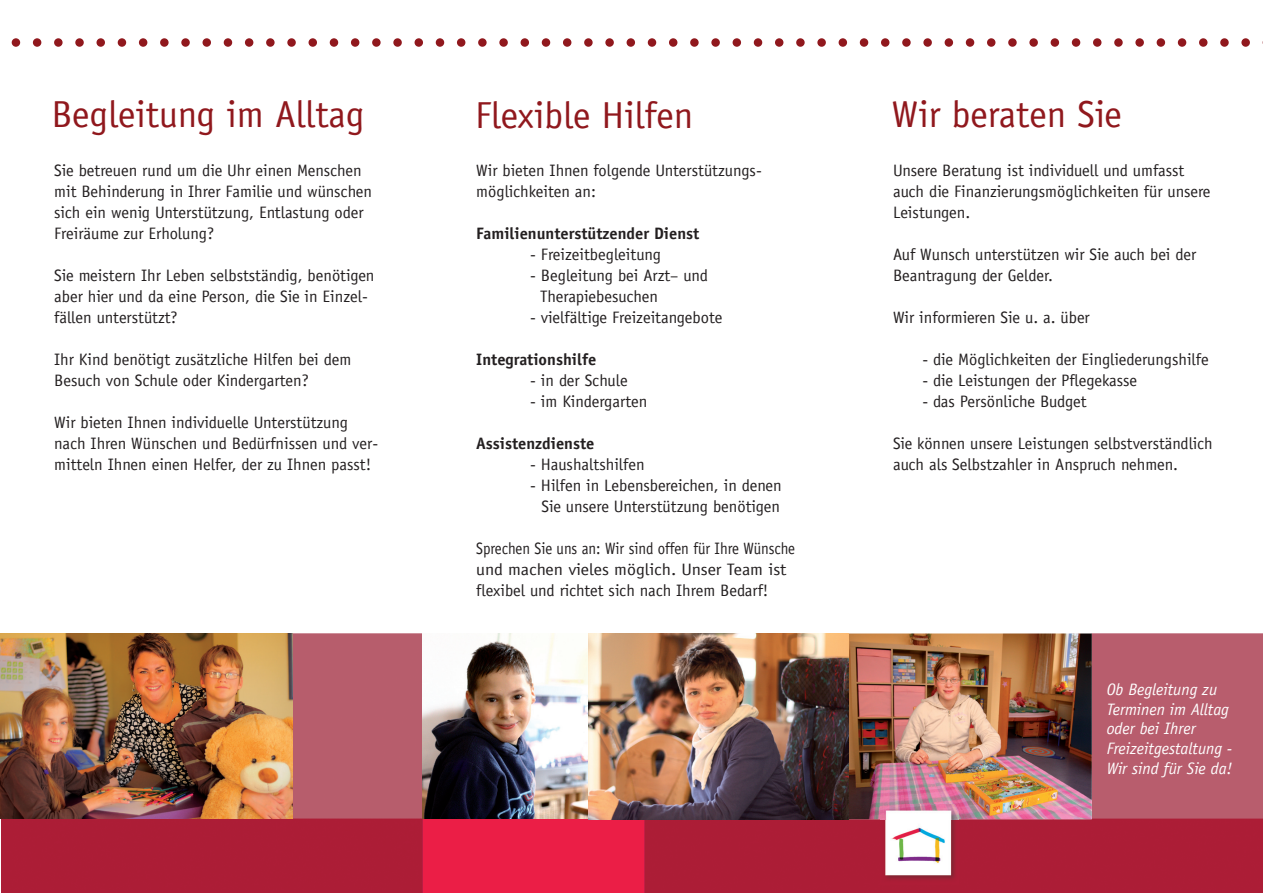
<style>
.page{position:relative;width:1263px;height:893px;background:#fff}
.page>*{position:absolute;margin:0;border:0;box-sizing:border-box;transform-origin:0 0}
.t1{font:37.5px "Officina Sans";color:#90181d}
.t2{font:16.5px/21px "Officina Sans";color:#231f20}
.t3{font:16.5px/21px "Officina Sans";color:#231f20;scale:.9 1}
.t4{font:italic 16.5px/19.8px "Officina Sans";color:#fff}
.t5{font:700 16.5px "Officina Sans";color:#231f20}
</style>
<div class="page">
<div style="left:12px;top:38px;width:8px;height:9px;background:#90181d;border-radius:50%"></div>
<div style="left:33px;top:38px;width:8px;height:9px;background:#90181d;border-radius:50%"></div>
<div style="left:54px;top:38px;width:9px;height:9px;background:#90181d;border-radius:50%"></div>
<div style="left:75px;top:38px;width:9px;height:9px;background:#90181d;border-radius:50%"></div>
<div style="left:96px;top:38px;width:9px;height:9px;background:#90181d;border-radius:50%"></div>
<div style="left:118px;top:38px;width:8px;height:9px;background:#90181d;border-radius:50%"></div>
<div style="left:139px;top:38px;width:8px;height:9px;background:#90181d;border-radius:50%"></div>
<div style="left:160px;top:38px;width:9px;height:9px;background:#90181d;border-radius:50%"></div>
<div style="left:181px;top:38px;width:9px;height:9px;background:#90181d;border-radius:50%"></div>
<div style="left:202px;top:38px;width:9px;height:9px;background:#90181d;border-radius:50%"></div>
<div style="left:224px;top:38px;width:8px;height:9px;background:#90181d;border-radius:50%"></div>
<div style="left:245px;top:38px;width:8px;height:9px;background:#90181d;border-radius:50%"></div>
<div style="left:266px;top:38px;width:9px;height:9px;background:#90181d;border-radius:50%"></div>
<div style="left:287px;top:38px;width:9px;height:9px;background:#90181d;border-radius:50%"></div>
<div style="left:308px;top:38px;width:9px;height:9px;background:#90181d;border-radius:50%"></div>
<div style="left:330px;top:38px;width:8px;height:9px;background:#90181d;border-radius:50%"></div>
<div style="left:351px;top:38px;width:8px;height:9px;background:#90181d;border-radius:50%"></div>
<div style="left:372px;top:38px;width:9px;height:9px;background:#90181d;border-radius:50%"></div>
<div style="left:393px;top:38px;width:9px;height:9px;background:#90181d;border-radius:50%"></div>
<div style="left:414px;top:38px;width:9px;height:9px;background:#90181d;border-radius:50%"></div>
<div style="left:436px;top:38px;width:8px;height:9px;background:#90181d;border-radius:50%"></div>
<div style="left:457px;top:38px;width:8px;height:9px;background:#90181d;border-radius:50%"></div>
<div style="left:478px;top:38px;width:9px;height:9px;background:#90181d;border-radius:50%"></div>
<div style="left:499px;top:38px;width:9px;height:9px;background:#90181d;border-radius:50%"></div>
<svg style="left:520px;top:38px;width:9px;height:9px"></svg>
<div style="left:542px;top:38px;width:8px;height:9px;background:#90181d;border-radius:50%"></div>
<div style="left:563px;top:38px;width:8px;height:9px;background:#90181d;border-radius:50%"></div>
<div style="left:584px;top:38px;width:9px;height:9px;background:#90181d;border-radius:50%"></div>
<div style="left:605px;top:38px;width:9px;height:9px;background:#90181d;border-radius:50%"></div>
<svg style="left:626px;top:38px;width:9px;height:9px"></svg>
<div style="left:648px;top:38px;width:8px;height:9px;background:#90181d;border-radius:50%"></div>
<div style="left:669px;top:38px;width:8px;height:9px;background:#90181d;border-radius:50%"></div>
<div style="left:690px;top:38px;width:9px;height:9px;background:#90181d;border-radius:50%"></div>
<div style="left:711px;top:38px;width:9px;height:9px;background:#90181d;border-radius:50%"></div>
<svg style="left:732px;top:38px;width:9px;height:9px"></svg>
<div style="left:754px;top:38px;width:8px;height:9px;background:#90181d;border-radius:50%"></div>
<div style="left:775px;top:38px;width:8px;height:9px;background:#90181d;border-radius:50%"></div>
<div style="left:796px;top:38px;width:9px;height:9px;background:#90181d;border-radius:50%"></div>
<div style="left:817px;top:38px;width:9px;height:9px;background:#90181d;border-radius:50%"></div>
<svg style="left:838px;top:38px;width:9px;height:9px"></svg>
<div style="left:860px;top:38px;width:8px;height:9px;background:#90181d;border-radius:50%"></div>
<div style="left:881px;top:38px;width:8px;height:9px;background:#90181d;border-radius:50%"></div>
<div style="left:902px;top:38px;width:9px;height:9px;background:#90181d;border-radius:50%"></div>
<div style="left:923px;top:38px;width:9px;height:9px;background:#90181d;border-radius:50%"></div>
<svg style="left:944px;top:38px;width:9px;height:9px"></svg>
<div style="left:966px;top:38px;width:8px;height:9px;background:#90181d;border-radius:50%"></div>
<div style="left:987px;top:38px;width:8px;height:9px;background:#90181d;border-radius:50%"></div>
<div style="left:1008px;top:38px;width:9px;height:9px;background:#90181d;border-radius:50%"></div>
<div style="left:1029px;top:38px;width:9px;height:9px;background:#90181d;border-radius:50%"></div>
<svg style="left:1050px;top:38px;width:9px;height:9px"></svg>
<div style="left:1072px;top:38px;width:8px;height:9px;background:#90181d;border-radius:50%"></div>
<div style="left:1093px;top:38px;width:8px;height:9px;background:#90181d;border-radius:50%"></div>
<div style="left:1114px;top:38px;width:9px;height:9px;background:#90181d;border-radius:50%"></div>
<div style="left:1135px;top:38px;width:9px;height:9px;background:#90181d;border-radius:50%"></div>
<svg style="left:1156px;top:38px;width:9px;height:9px"></svg>
<div style="left:1178px;top:38px;width:8px;height:9px;background:#90181d;border-radius:50%"></div>
<div style="left:1199px;top:38px;width:8px;height:9px;background:#90181d;border-radius:50%"></div>
<div style="left:1220px;top:38px;width:9px;height:9px;background:#90181d;border-radius:50%"></div>
<div style="left:1241px;top:38px;width:9px;height:9px;background:#90181d;border-radius:50%"></div>
<img style="left:1px;top:633px;width:736px;height:260px">
<div style="left:737px;top:819px;width:158px;height:74px;background:#ac1d36"></div>
<img style="left:1053px;top:633px;width:210px;height:260px">
<div style="left:948px;top:819px;width:105px;height:74px;background:#ac1d36"></div>
<img style="left:895px;top:885px;width:53px;height:8px">
<img style="left:423px;top:633px;width:669px;height:186px">
<img style="left:0;top:633px;width:292px;height:186px">
<img style="left:880px;top:804px;width:79px;height:81px">
<img style="left:890px;top:827px;width:57px;height:38px">
<h1 class="t1" style="left:51px;top:91px;width:315px">Begleitung im Alltag</h1>
<h1 class="t1" style="left:475px;top:92px;width:220px">Flexible Hilfen</h1>
<h1 class="t1" style="left:892px;top:91px;width:231px">Wir beraten Sie</h1>
<p class="t2" style="left:54px;top:160px;width:319px">Sie betreuen rund um die Uhr einen Menschen mit Behinderung in Ihrer Familie und wünschen sich ein wenig Unterstützung, Entlastung oder Freiräume zur Erholung?</p>
<p class="t2" style="left:54px;top:265px;width:322px">Sie meistern Ihr Leben selbstständig, benötigen aber hier und da eine Person, die Sie in Einzel&shy;fällen unterstützt?</p>
<p class="t2" style="left:54px;top:349px;width:299px">Ihr Kind benötigt zusätzliche Hilfen bei dem<br>Besuch von Schule oder Kindergarten?</p>
<p class="t2" style="left:54px;top:412px;width:326px">Wir bieten Ihnen individuelle Unterstützung nach Ihren Wünschen und Bedürfnissen und ver&shy;mitteln Ihnen einen Helfer, der zu Ihnen passt!</p>
<p class="t2" style="left:893px;top:160px;width:319px">Unsere Beratung ist individuell und umfasst auch die Finanzierungsmöglichkeiten für unsere<br>Leistungen.</p>
<p class="t2" style="left:893px;top:244px;width:305px">Auf Wunsch unterstützen wir Sie auch bei der<br>Beantragung der Gelder.</p>
<p class="t2" style="left:893px;top:307px;width:198px">Wir informieren Sie u. a. über</p>
<p class="t2" style="left:922px;top:349px;width:288px">- die Möglichkeiten der Eingliederungshilfe</p>
<p class="t2" style="left:922px;top:370px;width:216px">- die Leistungen der Pflegekasse</p>
<p class="t2" style="left:922px;top:391px;width:166px">- das Persönliche Budget</p>
<p class="t2" style="left:893px;top:433px;width:321px">Sie können unsere Leistungen selbstverständlich auch als Selbstzahler in Anspruch nehmen.</p>
<p class="t2" style="left:476px;top:160px;width:287px">Wir bieten Ihnen folgende Unterstützungs&shy;möglichkeiten an:</p>
<p class="t5" style="left:476px;top:223px;width:225px">Familienunterstützender Dienst</p>
<p class="t2" style="left:530px;top:244px;width:132px">- Freizeitbegleitung</p>
<p class="t2" style="left:540px;top:265px;width:169px;text-indent:-10px">- Begleitung bei Arzt– und<br>Therapiebesuchen</p>
<p class="t2" style="left:530px;top:307px;width:194px">- vielfältige Freizeitangebote</p>
<p class="t5" style="left:476px;top:349px;width:122px">Integrationshilfe</p>
<p class="t2" style="left:530px;top:370px;width:99px">- in der Schule</p>
<p class="t2" style="left:530px;top:391px;width:119px">- im Kindergarten</p>
<p class="t5" style="left:476px;top:433px;width:120px">Assistenzdienste</p>
<p class="t2" style="left:530px;top:454px;width:116px">- Haushaltshilfen</p>
<p class="t2" style="left:530px;top:475px;width:253px;text-align:center">- Hilfen in Lebensbereichen, in denen<br>Sie unsere Unterstützung benötigen</p>
<p class="t3" style="left:476px;top:538px;width:356px">Sprechen Sie uns an: Wir sind offen für Ihre Wünsche und machen vieles möglich. Unser Team ist flexibel und richtet sich nach Ihrem Bedarf!</p>
<p class="t4" style="left:1107px;top:679px;width:127px">Ob Begleitung zu<br>Terminen im Alltag oder bei Ihrer<br>Freizeitgestaltung -<br>Wir sind für Sie da!</p>
</div>
